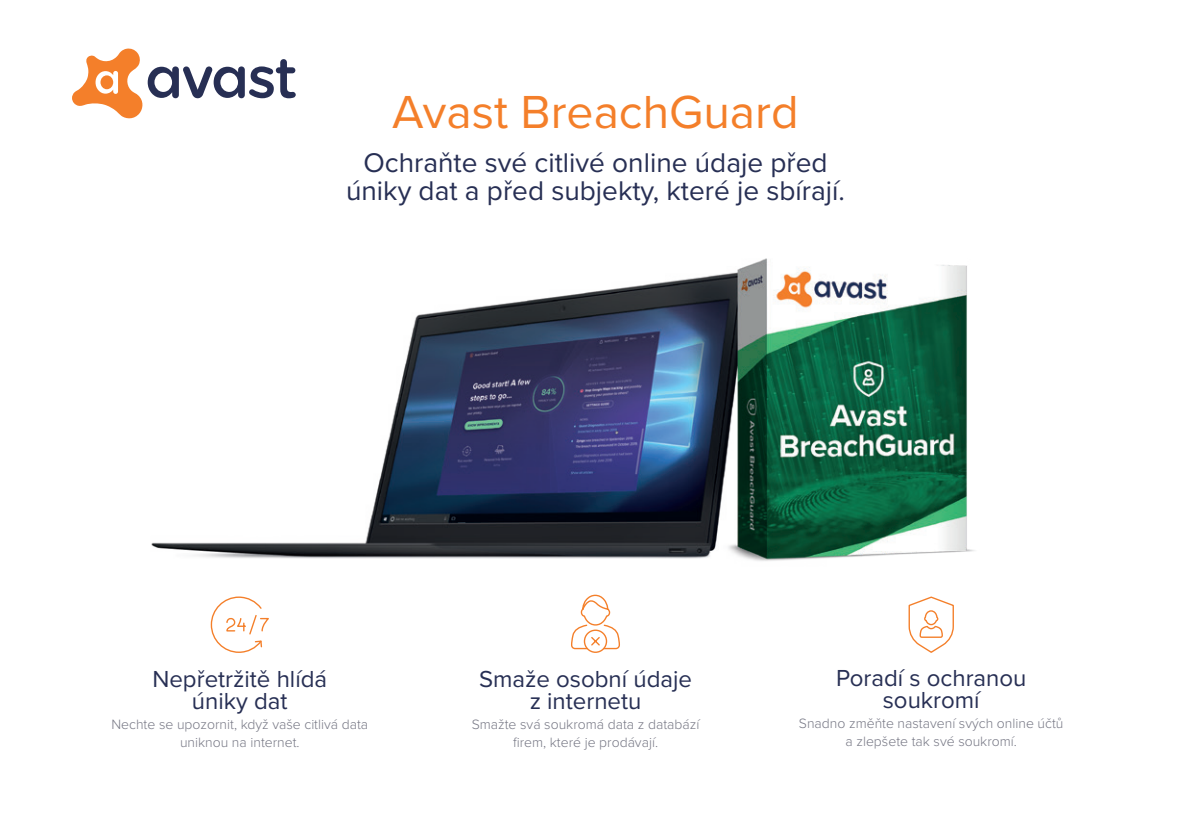
<style>
.page{position:relative;width:1191px;height:840px;background:#fff}
.page>*{position:absolute;margin:0;border:0;box-sizing:border-box;transform-origin:0 0}
.t1{font:48px "Proxima Nova";color:#f47f2a}
.t2{font:28px/28px "Proxima Nova";color:#272f54;text-align:center}
.t3{font:24px/22px "Proxima Nova";color:#272f54;text-align:center}
.t4{font:300 14px/18px "Proxima Nova";color:#767784;text-align:center}
</style>
<div class="page">
<svg style="left:72px;top:48px;width:224px;height:71px"></svg>
<img style="left:151px;top:258px;width:824px;height:303px">
<svg style="left:210px;top:596px;width:59px;height:57px"></svg>
<svg style="left:571px;top:594px;width:49px;height:59px"></svg>
<svg style="left:908px;top:596px;width:46px;height:57px"></svg>
<h1 class="t1" style="left:392px;top:76px;width:408px">Avast BreachGuard</h1>
<h2 class="t2" style="left:346px;top:147px;width:500px">Ochraňte své citlivé online údaje před úniky dat a před subjekty, které je sbírají.</h2>
<h3 class="t3" style="left:152px;top:666px;width:176px">Nepřetržitě hlídá úniky dat</h3>
<h3 class="t3" style="left:479px;top:666px;width:214px">Smaže osobní údaje z internetu</h3>
<h3 class="t3" style="left:836px;top:665px;width:192px">Poradí s ochranou soukromí</h3>
<p class="t4" style="left:111px;top:713px;width:258px">Nechte se upozornit, když vaše citlivá data uniknou na internet.</p>
<p class="t4" style="left:472px;top:713px;width:229px">Smažte svá soukromá data z databází firem, které je prodávají.</p>
<p class="t4" style="left:799px;top:713px;width:266px">Snadno změňte nastavení svých online účtů a zlepšete tak své soukromí.</p>
</div>
